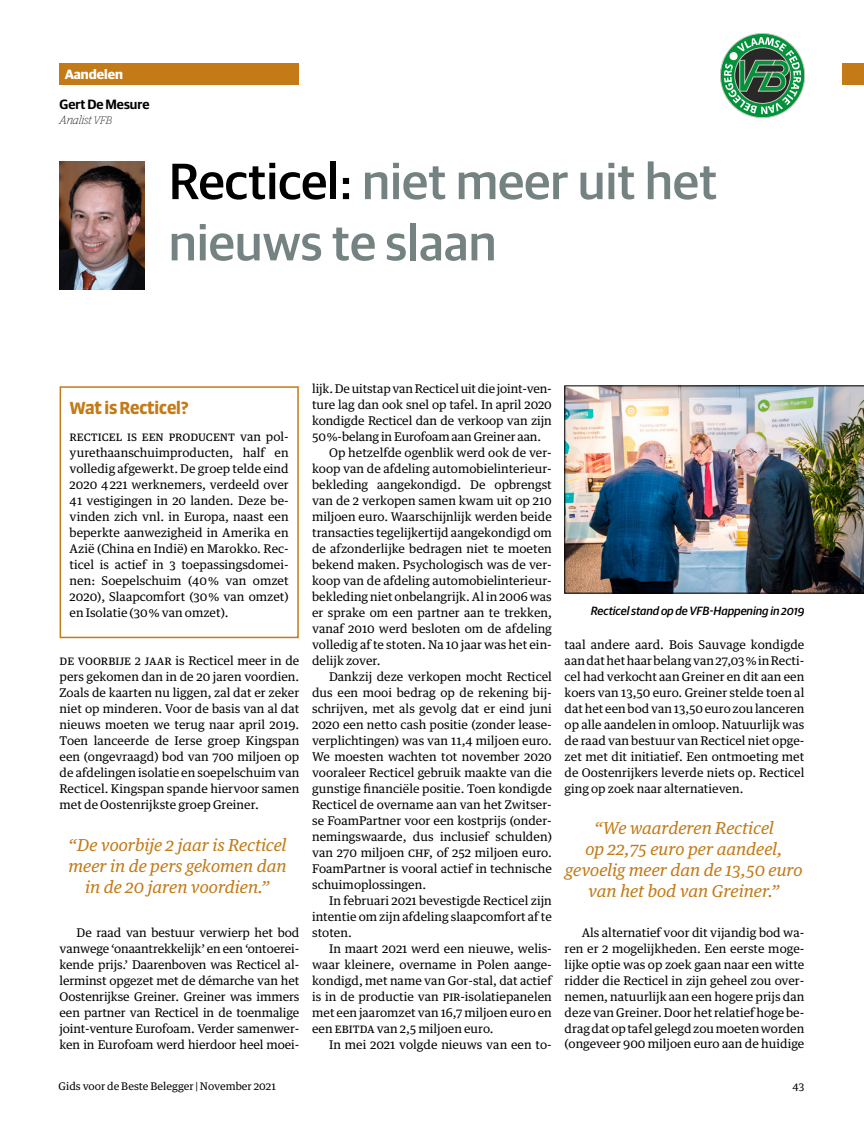
<style>
.page{position:relative;width:864px;height:1136px;background:#fff}
.page>*{position:absolute;margin:0;border:0;box-sizing:border-box;transform-origin:0 0}
.t1{font:500 51px/61.2px "Guardian Sans";color:#748381}
.t2{font:italic 16.5px/21px "Guardian Text Egyp";color:#c37a17;text-align:center}
.t3{font:700 16.5px "Sanuk Big Pro";letter-spacing:-.01em;color:#c37a17}
.t4{font:600 13.5px "Guardian Sans";color:#000}
.t5{font:700 13.5px "Guardian Sans";color:#fff}
.t6{font:12px/15.9px "Guardian Text Egyp";color:#000;text-align:justify}
.t7{font:italic 500 12px "Guardian Sans";color:#000}
.t8{font:italic 100 12px "Guardian Egyp";color:#000}
.t9{font:10.5px "Guardian Text Egyp";color:#000}
.s1{font-size:10.95px}
.s2{color:#000}
</style>
<div class="page">
<div style="left:842px;top:64px;width:21px;height:21px;background:#c37a17"></div>
<div style="left:60px;top:64px;width:239px;height:21px;background:#c37a17"></div>
<svg style="left:720px;top:33px;width:84px;height:85px"></svg>
<img style="left:60px;top:162px;width:85px;height:127px">
<div style="left:60px;top:386px;width:238px;height:252px;border:2px solid #c37a17"></div>
<img style="left:564px;top:385px;width:299px;height:208px">
<p class="t5" style="left:65px;top:64px;width:60px">Aandelen</p>
<p class="t4" style="left:60px;top:94px;width:91px">Gert De Mesure</p>
<p class="t8" style="left:60px;top:112px;width:54px">Analist <span class="s1">VFB</span></p>
<h1 class="t1" style="left:169px;top:147px;width:549px"><span class="s2">Recticel:</span> niet meer uit het nieuws te slaan</h1>
<h2 class="t3" style="left:70px;top:397px;width:121px">Wat is Recticel?</h2>
<p class="t6" style="left:70px;top:428px;width:220px">Recticel is een producent van pol&shy;yurethaanschuimproducten, half en volledig afgewerkt. De groep telde eind 2020 4 221 werknemers, verdeeld over 41 vestigingen in 20 landen. Deze be&shy;vinden zich vnl. in Europa, naast een beperkte aanwezigheid in Amerika en Azië (China en Indië) en Marokko. Rec&shy;ticel is actief in 3 toepassingsdomei&shy;nen: Soepelschuim (40 % van omzet 2020), Slaapcomfort (30 % van omzet) en Isolatie (30 % van omzet).</p>
<p class="t6" style="left:60px;top:651px;width:241px">De voorbije 2 jaar is Recticel meer in de pers gekomen dan in de 20 jaren voordien.<br>Zoals de kaarten nu liggen, zal dat er zeker niet op minderen. Voor de basis van al dat nieuws moeten we terug naar april 2019.<br>Toen lanceerde de Ierse groep Kingspan een (ongevraagd) bod van 700 miljoen op de afdelingen isolatie en soepelschuim van Recticel. Kingspan spande hiervoor samen met de Oostenrijkste groep Greiner.</p>
<h2 class="t2" style="left:68px;top:833px;width:220px">“De voorbije 2 jaar is Recticel meer in de pers gekomen dan in de 20 jaren voordien.”</h2>
<p class="t6" style="left:60px;top:923px;width:241px;text-indent:17px">De raad van bestuur verwierp het bod vanwege ‘onaantrekkelijk’ en een ‘ontoerei&shy;kende prijs.’ Daarenboven was Recticel al&shy;lerminst opgezet met de démarche van het Oostenrijkse Greiner. Greiner was immers een partner van Recticel in de toenmalige joint-venture Eurofoam. Verder samenwer&shy;ken in Eurofoam werd hierdoor heel moei-</p>
<p class="t6" style="left:312px;top:380px;width:241px">lijk. De uitstap van Recticel uit die joint-ven-</p>
<p class="t6" style="left:312px;top:396px;width:241px">ture lag dan ook snel op tafel. In april 2020</p>
<p class="t6" style="left:312px;top:411px;width:241px">kondigde Recticel dan de verkoop van zijn</p>
<p class="t6" style="left:312px;top:427px;width:230px">50 %-belang in Eurofoam aan Greiner aan.</p>
<p class="t6" style="left:329px;top:443px;width:224px">Op hetzelfde ogenblik werd ook de ver-</p>
<p class="t6" style="left:312px;top:459px;width:241px">koop van de afdeling automobielinterieur-</p>
<p class="t6" style="left:312px;top:475px;width:241px">bekleding aangekondigd. De opbrengst</p>
<p class="t6" style="left:312px;top:491px;width:241px">van de 2 verkopen samen kwam uit op 210</p>
<p class="t6" style="left:312px;top:507px;width:241px">miljoen euro. Waarschijnlijk werden beide</p>
<p class="t6" style="left:312px;top:523px;width:241px">transacties tegelijkertijd aangekondigd om</p>
<p class="t6" style="left:312px;top:539px;width:241px">de afzonderlijke bedragen niet te moeten</p>
<p class="t6" style="left:312px;top:555px;width:241px">bekend maken. Psychologisch was de ver-</p>
<p class="t6" style="left:312px;top:571px;width:241px">koop van de afdeling automobielinterieur-</p>
<p class="t6" style="left:312px;top:587px;width:241px">bekleding niet onbelangrijk. Al in 2006 was</p>
<p class="t6" style="left:312px;top:603px;width:241px">er sprake om een partner aan te trekken,</p>
<p class="t6" style="left:312px;top:619px;width:241px">vanaf 2010 werd besloten om de afdeling</p>
<p class="t6" style="left:312px;top:635px;width:241px">volledig af te stoten. Na 10 jaar was het ein-</p>
<p class="t6" style="left:312px;top:651px;width:70px">delijk zover.</p>
<p class="t6" style="left:329px;top:667px;width:224px">Dankzij deze verkopen mocht Recticel</p>
<p class="t6" style="left:312px;top:683px;width:241px">dus een mooi bedrag op de rekening bij-</p>
<p class="t6" style="left:312px;top:699px;width:241px">schrijven, met als gevolg dat er eind juni</p>
<p class="t6" style="left:312px;top:715px;width:241px">2020 een netto cash positie (zonder lease-</p>
<p class="t6" style="left:312px;top:731px;width:241px">verplichtingen) was van 11,4 miljoen euro.</p>
<p class="t6" style="left:312px;top:747px;width:241px">We moesten wachten tot november 2020</p>
<p class="t6" style="left:312px;top:763px;width:241px">vooraleer Recticel gebruik maakte van die</p>
<p class="t6" style="left:312px;top:779px;width:241px">gunstige financiële positie. Toen kondigde</p>
<p class="t6" style="left:312px;top:795px;width:241px">Recticel de overname aan van het Zwitser-</p>
<p class="t6" style="left:312px;top:811px;width:241px">se FoamPartner voor een kostprijs (onder-</p>
<p class="t6" style="left:312px;top:827px;width:241px">nemingswaarde, dus inclusief schulden)</p>
<p class="t6" style="left:312px;top:843px;width:241px">van 270 miljoen CHF, of 252 miljoen euro.</p>
<p class="t6" style="left:312px;top:859px;width:241px">FoamPartner is vooral actief in technische</p>
<p class="t6" style="left:312px;top:875px;width:115px">schuimoplossingen.</p>
<p class="t6" style="left:329px;top:891px;width:224px">In februari 2021 bevestigde Recticel zijn</p>
<p class="t6" style="left:312px;top:907px;width:241px">intentie om zijn afdeling slaapcomfort af te</p>
<p class="t6" style="left:312px;top:923px;width:41px">stoten.</p>
<p class="t6" style="left:329px;top:939px;width:224px">In maart 2021 werd een nieuwe, welis-</p>
<p class="t6" style="left:312px;top:955px;width:241px">waar kleinere, overname in Polen aange-</p>
<p class="t6" style="left:312px;top:971px;width:241px">kondigd, met name van Gor-stal, dat actief</p>
<p class="t6" style="left:312px;top:986px;width:241px">is in de productie van PIR-isolatiepanelen</p>
<p class="t6" style="left:312px;top:1002px;width:241px">met een jaaromzet van 16,7 miljoen euro en</p>
<p class="t6" style="left:312px;top:1018px;width:183px">een EBITDA van 2,5 miljoen euro.</p>
<p class="t6" style="left:329px;top:1034px;width:224px">In mei 2021 volgde nieuws van een to-</p>
<p class="t7" style="left:590px;top:602px;width:215px">Recticel stand op de VFB-Happening in 2019</p>
<p class="t6" style="left:564px;top:635px;width:241px">taal andere aard. Bois Sauvage kondigde aan dat het haar belang van 27,03 % in Recti&shy;cel had verkocht aan Greiner en dit aan een koers van 13,50 euro. Greiner stelde toen al dat het een bod van 13,50 euro zou lanceren op alle aandelen in omloop. Natuurlijk was de raad van bestuur van Recticel niet opge&shy;zet met dit initiatief. Een ontmoeting met de Oostenrijkers leverde niets op. Recticel ging op zoek naar alternatieven.</p>
<h2 class="t2" style="left:565px;top:815px;width:239px">“We waarderen Recticel<br>op 22,75 euro per aandeel, gevoelig meer dan de 13,50 euro van het bod van Greiner.”</h2>
<p class="t6" style="left:564px;top:923px;width:241px;text-indent:17px">Als alternatief voor dit vijandig bod wa&shy;ren er 2 mogelijkheden. Een eerste moge&shy;lijke optie was op zoek gaan naar een witte ridder die Recticel in zijn geheel zou over&shy;nemen, natuurlijk aan een hogere prijs dan deze van Greiner. Door het relatief hoge be&shy;drag dat op tafel gelegd zou moeten worden (ongeveer 900 miljoen euro aan de huidige</p>
<p class="t9" style="left:59px;top:1076px;width:219px">Gids voor de Beste Belegger | November 2021</p>
<p class="t9" style="left:792px;top:1077px;width:13px">43</p>
</div>
